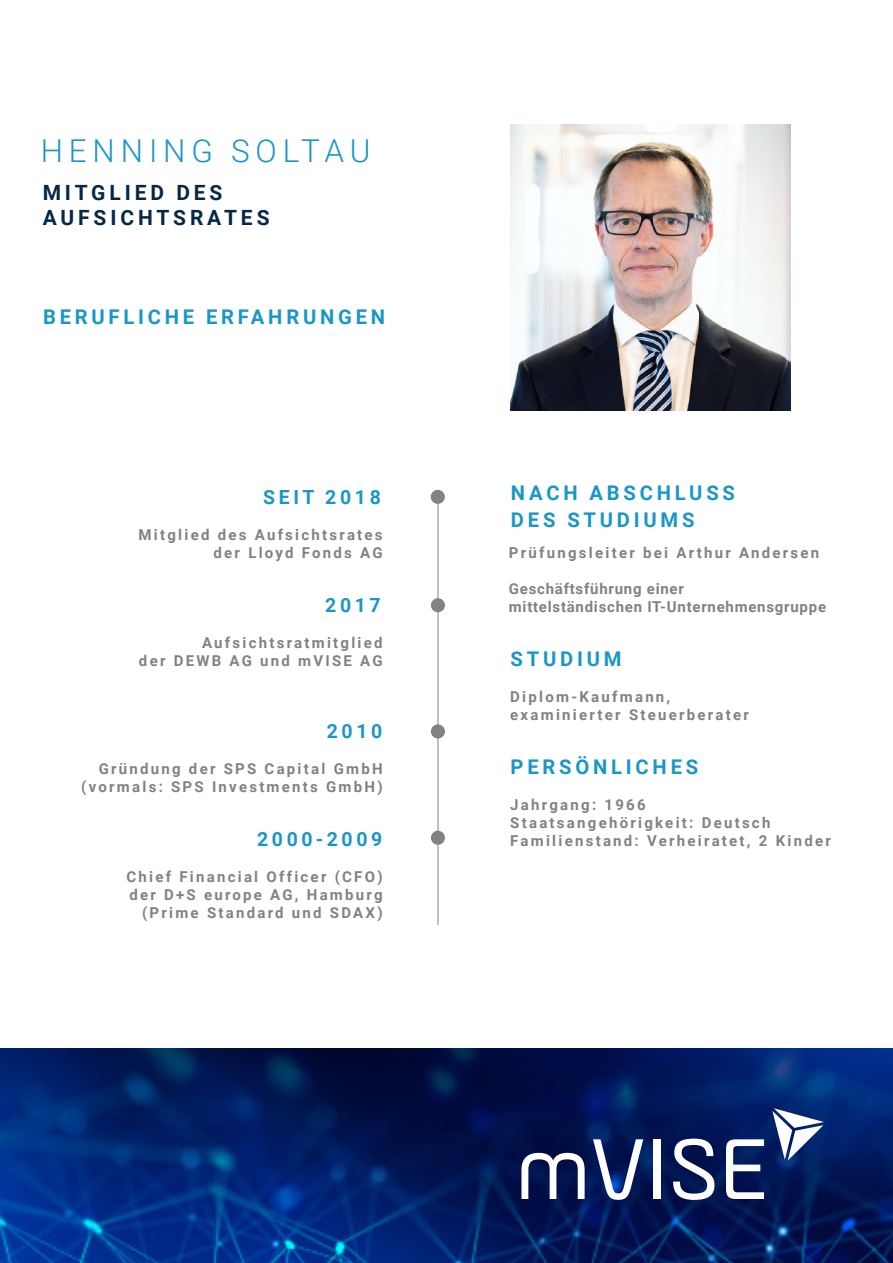
<style>
.page{position:relative;width:893px;height:1263px;background:#fff}
.page>*{position:absolute;margin:0;border:0;box-sizing:border-box;transform-origin:0 0}
.t1{font:300 31.5px "Roboto";letter-spacing:.185em;color:#1b96c8}
.t2{font:700 21px/25.5px "Roboto";letter-spacing:.185em;color:#062747}
.t3{font:700 20.25px/27px "Roboto";letter-spacing:.185em;color:#1b96c8}
.t4{font:700 19.5px "Roboto";letter-spacing:.185em;color:#1b96c8}
.t5{font:700 15px/18px "Roboto";letter-spacing:.15em;color:#818286;text-align:right}
.t6{font:700 15px/18px "Roboto";letter-spacing:.05em;color:#818286}
</style>
<div class="page">
<hr style="left:438px;top:497px;width:1px;height:428px;background:#818286">
<div style="left:431px;top:490px;width:14px;height:14px;background:#818286;border-radius:50%"></div>
<div style="left:431px;top:724px;width:14px;height:14px;background:#818286;border-radius:50%"></div>
<div style="left:431px;top:598px;width:14px;height:14px;background:#818286;border-radius:50%"></div>
<div style="left:431px;top:831px;width:14px;height:14px;background:#818286;border-radius:50%"></div>
<img style="left:510px;top:124px;width:281px;height:286px">
<img style="left:0;top:1048px;width:893px;height:215px">
<svg style="left:772px;top:1108px;width:52px;height:52px"></svg>
<svg style="left:521px;top:1153px;width:64px;height:46px"></svg>
<svg style="left:593px;top:1139px;width:50px;height:61px"></svg>
<div style="left:654px;top:1139px;width:7px;height:60px;background:#fff"></div>
<svg style="left:673px;top:1138px;width:41px;height:62px"></svg>
<svg style="left:726px;top:1139px;width:38px;height:60px"></svg>
<h1 class="t1" style="left:41px;top:133px;width:331px">HENNING SOLTAU</h1>
<h2 class="t2" style="left:43px;top:181px;width:228px">MITGLIED DES<br>AUFSICHTSRATES</h2>
<h3 class="t3" style="left:43px;top:305px;width:344px">BERUFLICHE ERFAHRUNGEN</h3>
<h3 class="t4" style="left:263px;top:489px;width:119px">SEIT 2018</h3>
<p class="t5" style="left:139px;top:527px;width:246px">Mitglied des Aufsichtsrates der Lloyd Fonds AG</p>
<h3 class="t4" style="left:325px;top:597px;width:57px">2017</h3>
<p class="t5" style="left:139px;top:635px;width:245px">Aufsichtsratmitglied<br>der DEWB AG und mVISE AG</p>
<h3 class="t4" style="left:327px;top:723px;width:57px">2010</h3>
<p class="t5" style="left:81px;top:761px;width:303px">Gründung der SPS Capital GmbH (vormals: SPS Investments GmbH)</p>
<h3 class="t4" style="left:257px;top:831px;width:127px">2000-2009</h3>
<p class="t5" style="left:127px;top:869px;width:258px">Chief Financial Officer (CFO) der D+S europe AG, Hamburg (Prime Standard und SDAX)</p>
<h3 class="t3" style="left:511px;top:481px;width:226px">NACH ABSCHLUSS<br>DES STUDIUMS</h3>
<p class="t5" style="left:509px;top:545px;width:312px">Prüfungsleiter bei Arthur Andersen</p>
<p class="t6" style="left:509px;top:581px;width:319px">Geschäftsführung einer<br>mittelständischen IT-Unternehmensgruppe</p>
<h3 class="t3" style="left:511px;top:647px;width:112px">STUDIUM</h3>
<p class="t5" style="left:510px;top:689px;width:240px;text-align:left">Diplom-Kaufmann, examinierter Steuerberater</p>
<h3 class="t3" style="left:511px;top:755px;width:189px">PERSÖNLICHES</h3>
<p class="t5" style="left:510px;top:797px;width:322px;text-align:left">Jahrgang: 1966<br>Staatsangehörigkeit: Deutsch<br>Familienstand: Verheiratet, 2 Kinder</p>
</div>
